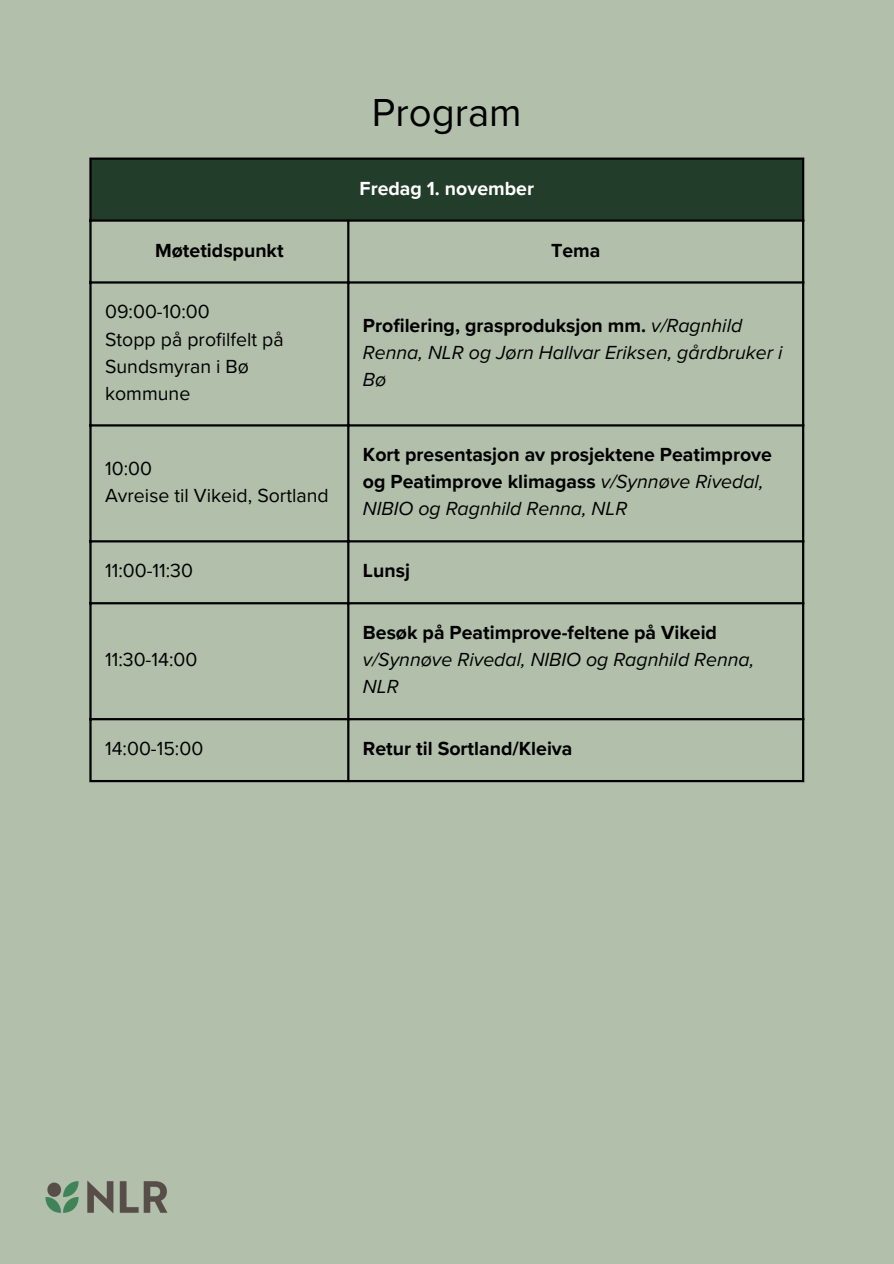
<style>
.page{position:relative;width:894px;height:1264px;background:#fff}
.page>*{position:absolute;margin:0;border:0;box-sizing:border-box;transform-origin:0 0}
.t1{font:40.2px "Proxima Nova";color:#000}
.t2{font:italic 19.5px/27px "Proxima Nova";color:#000}
.t3{font:700 19.5px/27px "Proxima Nova";color:#000}
.t4{font:19.5px/27px "Proxima Nova";color:#000}
.t5{font:700 19.5px "Proxima Nova";color:#fff}
.s1{font-weight:700;font-style:normal}
.s2{font-weight:400;font-style:italic}
</style>
<div class="page">
<div style="left:0;top:0;width:893px;height:1263px;background:#b2c0ab"></div>
<img style="left:45px;top:1180px;width:123px;height:34px">
<div style="left:90px;top:158px;width:713px;height:63px;background:#223d2a"></div>
<hr style="left:89px;top:160px;width:3px;height:620px;background:#000">
<hr style="left:347px;top:222px;width:2px;height:558px;background:#000">
<hr style="left:801px;top:160px;width:3px;height:620px;background:#000">
<hr style="left:89px;top:157px;width:715px;height:3px;background:#000">
<hr style="left:89px;top:219px;width:715px;height:3px;background:#000">
<hr style="left:89px;top:281px;width:715px;height:2px;background:#000">
<hr style="left:89px;top:424px;width:715px;height:2px;background:#000">
<hr style="left:89px;top:540px;width:715px;height:2px;background:#000">
<hr style="left:89px;top:602px;width:715px;height:2px;background:#000">
<hr style="left:89px;top:718px;width:715px;height:2px;background:#000">
<hr style="left:89px;top:780px;width:715px;height:2px;background:#000">
<p class="t1" style="left:372px;top:89px;width:151px">Program</p>
<p class="t5" style="left:359px;top:177px;width:176px">Fredag 1. november</p>
<p class="t3" style="left:155px;top:237px;width:130px">Møtetidspunkt</p>
<p class="t3" style="left:551px;top:237px;width:51px">Tema</p>
<p class="t4" style="left:105px;top:299px;width:106px">09:00-10:00</p>
<p class="t4" style="left:105px;top:326px;width:180px">Stopp på profilfelt på<br>Sundsmyran i Bø kommune</p>
<p class="t4" style="left:105px;top:455px;width:48px">10:00</p>
<p class="t4" style="left:105px;top:482px;width:225px">Avreise til Vikeid, Sortland</p>
<p class="t2" style="left:363px;top:312px;width:421px"><span class="s1">Profilering, grasproduksjon mm.</span> v/Ragnhild<br>Renna, NLR og Jørn Hallvar Eriksen, gårdbruker i<br>Bø</p>
<p class="t3" style="left:363px;top:442px;width:410px">Kort presentasjon av prosjektene Peatimprove og Peatimprove klimagass <span class="s2">v/Synnøve Rivedal,<br>NIBIO og Ragnhild Renna, NLR</span></p>
<p class="t4" style="left:105px;top:558px;width:89px">11:00-11:30</p>
<p class="t3" style="left:363px;top:558px;width:49px">Lunsj</p>
<p class="t4" style="left:105px;top:646px;width:94px">11:30-14:00</p>
<p class="t2" style="left:363px;top:619px;width:393px"><span class="s1">Besøk på Peatimprove-feltene på Vikeid </span>v/Synnøve Rivedal, NIBIO og Ragnhild Renna,<br>NLR</p>
<p class="t4" style="left:105px;top:735px;width:100px">14:00-15:00</p>
<p class="t3" style="left:363px;top:735px;width:211px">Retur til Sortland/Kleiva</p>
</div>
